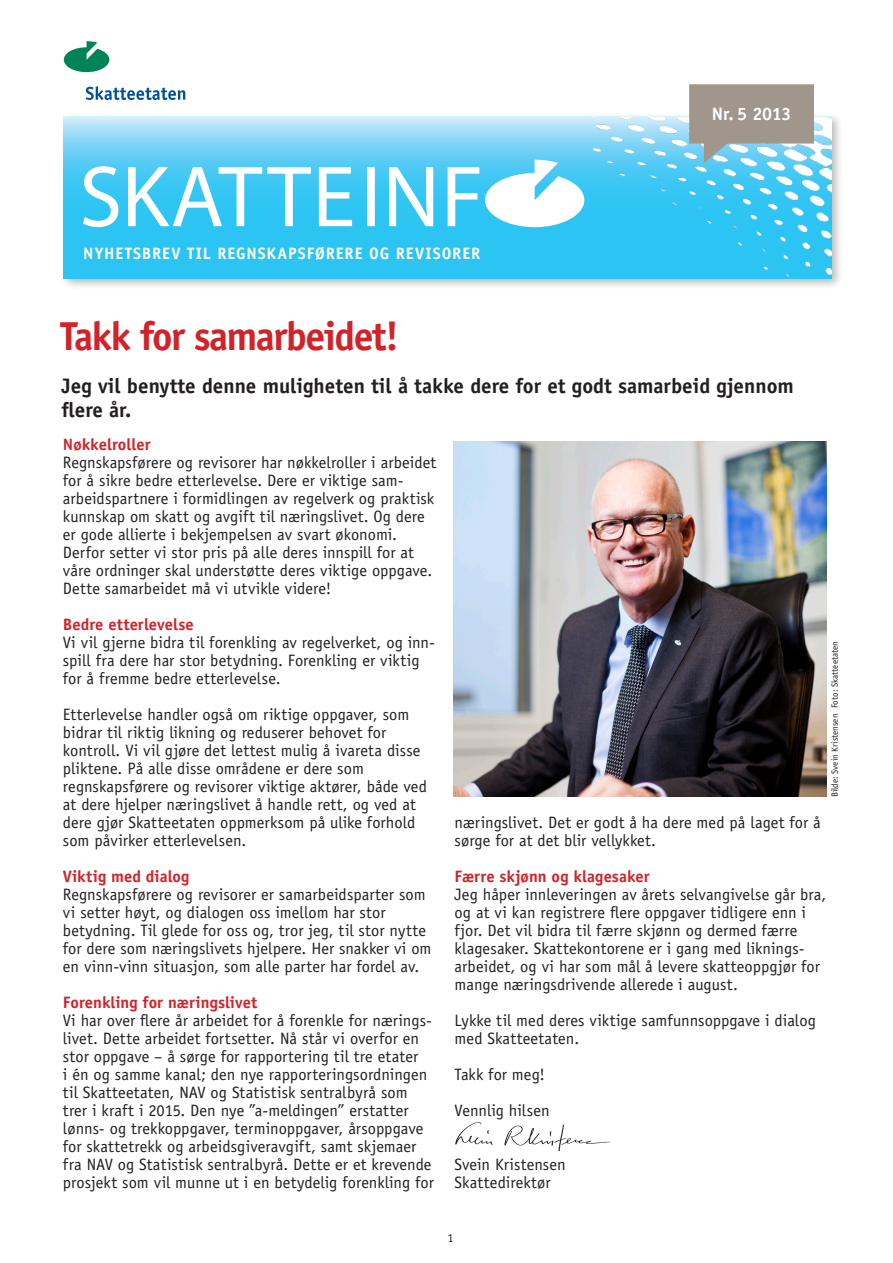
<style>
.page{position:relative;width:893px;height:1263px;background:#fff}
.page>*{position:absolute;margin:0;border:0;box-sizing:border-box;transform-origin:0 0}
.t1{font:700 40.5px "Officina Sans Std";letter-spacing:-.04em;color:#d1232a}
.Ingress{font:700 21px/24px "Officina Sans Std";color:#231f20}
.t2{font:700 18px "Officina Sans Std";letter-spacing:-.015em;color:#fff}
.Brødtekst{font:16.5px/18px "Officina Sans Std";letter-spacing:.005em;color:#231f20}
.Brødtekst-2{font:700 16.5px "Officina Sans Std";color:#d1232a}
.t3{font:700 16.5px "Officina Sans Std";letter-spacing:.055em;color:#fff}
.Brødtekst-3{font:12px "Officina Sans Std";color:#231f20}
.t4{font:9px "Officina Sans Std";color:#231f20}
</style>
<div class="page">
<div style="left:60px;top:112px;width:784px;height:179px;background:#231f20;opacity:.31"></div>
<svg style="left:64px;top:116px;width:767px;height:162px"></svg>
<svg style="left:64px;top:41px;width:45px;height:31px"></svg>
<svg style="left:86px;top:86px;width:99px;height:14px"></svg>
<svg style="left:485px;top:160px;width:99px;height:67px"></svg>
<img style="left:591px;top:116px;width:240px;height:161px">
<img style="left:454px;top:442px;width:373px;height:354px">
<svg style="left:83px;top:166px;width:396px;height:61px"></svg>
<svg style="left:688px;top:84px;width:127px;height:81px"></svg>
<img style="left:455px;top:1122px;width:155px;height:29px">
<p class="t3" style="left:83px;top:244px;width:398px">NYHETSBREV TIL REGNSKAPSFØRERE OG REVISORER</p>
<p class="t2" style="left:712px;top:103px;width:81px">Nr. 5 2013</p>
<p class="t1" style="left:60px;top:311px;width:340px">Takk for samarbeidet!</p>
<p class="Ingress" style="left:62px;top:373px;width:734px">Jeg vil benytte denne muligheten til å takke dere for et godt samarbeid gjennom flere år.</p>
<p class="Brødtekst-2" style="left:63px;top:434px;width:89px">Nøkkelroller</p>
<p class="Brødtekst" style="left:63px;top:453px;width:375px">Regnskapsførere og revisorer har nøkkelroller i arbeidet for å sikre bedre etterlevelse. Dere er viktige sam&shy;arbeidspartnere i formidlingen av regelverk og praktisk kunnskap om skatt og avgift til næringslivet. Og dere er gode allierte i bekjempelsen av svart økonomi.</p>
<p class="Brødtekst" style="left:63px;top:543px;width:371px">Derfor setter vi stor pris på alle deres innspill for at våre ordninger skal understøtte deres viktige oppgave.<br>Dette samarbeidet må vi utvikle videre!</p>
<p class="Brødtekst-2" style="left:63px;top:614px;width:132px">Bedre etterlevelse</p>
<p class="Brødtekst" style="left:63px;top:633px;width:374px">Vi vil gjerne bidra til forenkling av regelverket, og inn&shy;spill fra dere har stor betydning. Forenkling er viktig for å fremme bedre etterlevelse.</p>
<p class="Brødtekst" style="left:63px;top:705px;width:365px">Etterlevelse handler også om riktige oppgaver, som bidrar til riktig likning og reduserer behovet for kontroll. Vi vil gjøre det lettest mulig å ivareta disse pliktene. På alle disse områdene er dere som regnskapsførere og revisorer viktige aktører, både ved at dere hjelper næringslivet å handle rett, og ved at dere gjør Skatteetaten oppmerksom på ulike forhold som påvirker etterlevelsen.</p>
<p class="Brødtekst-2" style="left:63px;top:866px;width:128px">Viktig med dialog</p>
<p class="Brødtekst" style="left:63px;top:885px;width:370px">Regnskapsførere og revisorer er samarbeidsparter som vi setter høyt, og dialogen oss imellom har stor betydning. Til glede for oss og, tror jeg, til stor nytte for dere som næringslivets hjelpere. Her snakker vi om en vinn-vinn situasjon, som alle parter har fordel av.</p>
<p class="Brødtekst-2" style="left:63px;top:992px;width:196px">Forenkling for næringslivet</p>
<p class="Brødtekst" style="left:63px;top:1011px;width:373px">Vi har over flere år arbeidet for å forenkle for nærings&shy;livet. Dette arbeidet fortsetter. Nå står vi overfor en stor oppgave – å sørge for rapportering til tre etater<br>i én og samme kanal; den nye rapporteringsordningen til Skatteetaten, NAV og Statistisk sentralbyrå som trer i kraft i 2015. Den nye ”a-meldingen” erstatter lønns- og trekkoppgaver, terminoppgaver, årsoppgave for skattetrekk og arbeidsgiveravgift, samt skjemaer fra NAV og Statistisk sentralbyrå. Dette er et krevende prosjekt som vil munne ut i en betydelig forenkling for</p>
<p class="t4" style="left:829px;top:797px;width:158px;rotate:-90deg">Bilde: Svein Kristensen Foto: Skatteetaten</p>
<p class="Brødtekst" style="left:455px;top:813px;width:368px">næringslivet. Det er godt å ha dere med på laget for å sørge for at det blir vellykket.</p>
<p class="Brødtekst-2" style="left:455px;top:866px;width:197px">Færre skjønn og klagesaker</p>
<p class="Brødtekst" style="left:455px;top:885px;width:373px">Jeg håper innleveringen av årets selvangivelse går bra, og at vi kan registrere flere oppgaver tidligere enn i fjor. Det vil bidra til færre skjønn og dermed færre klagesaker. Skattekontorene er i gang med liknings&shy;arbeidet, og vi har som mål å levere skatteoppgjør for mange næringsdrivende allerede i august.</p>
<p class="Brødtekst" style="left:455px;top:1011px;width:363px">Lykke til med deres viktige samfunnsoppgave i dialog med Skatteetaten.</p>
<p class="Brødtekst" style="left:455px;top:1065px;width:92px">Takk for meg!</p>
<p class="Brødtekst" style="left:455px;top:1101px;width:97px">Vennlig hilsen</p>
<p class="Brødtekst" style="left:455px;top:1155px;width:113px">Svein Kristensen</p>
<p class="Brødtekst" style="left:455px;top:1173px;width:98px">Skattedirektør</p>
<p class="Brødtekst-3" style="left:447px;top:1231px;width:7px">1</p>
</div>
